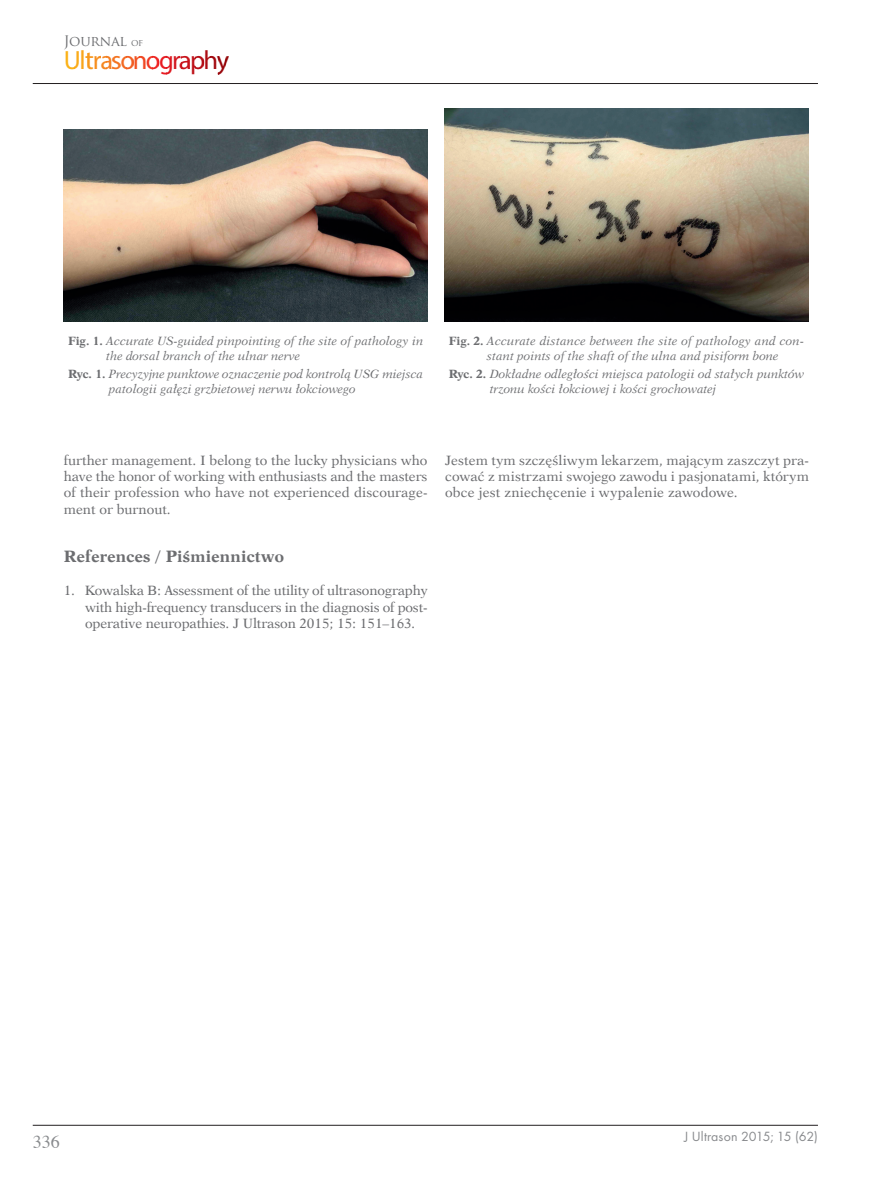
<style>
.page{position:relative;width:872px;height:1191px;background:#fff}
.page>*{position:absolute;margin:0;border:0;box-sizing:border-box;transform-origin:0 0}
.t1{font:26.4px "Myriad Pro";letter-spacing:-.06em;color:#fbb217}
.t2{font:18px "Times";color:#888a8d}
.t3{font:700 16.5px "Dutch 823 EU";letter-spacing:.02em;color:#6c6d70}
.t4{font:14.1px "Trajan Pro";letter-spacing:-.02em;color:#6c6d70}
.t5{font:13.8px "Futura TCE";letter-spacing:.005em;color:#888a8d}
.t6{font:13.5px/16.2px "Dutch 823 EU";color:#6c6d70;text-align:justify}
.t7{font:italic 12px/14.4px "Dutch 823 EU";color:#6c6d70}
.s1{font-size:9.3px}
.s2{color:#f9a51b}
.s3{color:#f89f1c}
.s4{color:#f68e1e}
.s5{color:#f58620}
.s6{color:#f47b21}
.s7{color:#f36921}
.s8{color:#f15222}
.s9{color:#ef3622}
.s10{color:#e81b22}
.s11{color:#d2161e}
.s12{color:#cf151d}
.s13{color:#be1119}
.s14{color:#ac0c13}
.s15{color:#9e080e}
.s16{font-weight:700;font-style:normal}
.s17{font-style:italic}
</style>
<div class="page">
<hr style="left:33px;top:1125px;width:785px;height:1px;background:#231f20">
<hr style="left:33px;top:83px;width:785px;height:1px;background:#231f20">
<img style="left:64px;top:130px;width:363px;height:191px">
<img style="left:444px;top:108px;width:364px;height:213px">
<p class="t4" style="left:64px;top:33px;width:81px">JOURNAL <span class="s1">OF</span></p>
<h1 class="t1" style="left:64px;top:50px;width:167px">U<span class="s2">l</span><span class="s3">t</span><span class="s4">r</span><span class="s5">a</span><span class="s6">s</span><span class="s7">o</span><span class="s8">n</span><span class="s9">o</span><span class="s10">g</span><span class="s11">r</span><span class="s12">a</span><span class="s13">p</span><span class="s14">h</span><span class="s15">y</span></h1>
<p class="t7" style="left:106px;top:333px;width:318px;text-indent:-38px"><span class="s16">Fig. 1.</span> Accurate US-guided pinpointing of the site of pathology in the dorsal branch of the ulnar nerve</p>
<p class="t7" style="left:109px;top:367px;width:316px;text-indent:-41px"><span class="s16">Ryc. 1.</span> Precyzyjne punktowe oznaczenie pod kontrolą USG miejsca patologii gałęzi grzbietowej nerwu łokciowego</p>
<p class="t7" style="left:487px;top:333px;width:318px;text-indent:-38px"><span class="s16">Fig. 2.</span> Accurate distance between the site of pathology and con&shy;stant points of the shaft of the ulna and pisiform bone</p>
<p class="t7" style="left:489px;top:367px;width:316px;text-indent:-41px"><span class="s16">Ryc. 2.</span> Dokładne odległości miejsca patologii od stałych punktów trzonu kości łokciowej i kości grochowatej</p>
<p class="t6" style="left:64px;top:452px;width:365px">further management. I belong to the lucky physicians who have the honor of working with enthusiasts and the masters of their profession who have not experienced discourage&shy;ment or burnout.</p>
<p class="t3" style="left:64px;top:546px;width:222px">References / Piśmiennictwo</p>
<p class="t6" style="left:85px;top:582px;width:344px;text-indent:-21px">1. Kowalska B: Assessment of the utility of ultrasonography with high-frequency transducers in the diagnosis of post&shy;operative neuropathies. J Ultrason 2015; 15: 151–163<span class="s17">.</span></p>
<p class="t6" style="left:445px;top:452px;width:365px">Jestem tym szczęśliwym lekarzem, mającym zaszczyt pra&shy;cować z mistrzami swojego zawodu i pasjonatami, którym obce jest zniechęcenie i wypalenie zawodowe.</p>
<h2 class="t2" style="left:33px;top:1134px;width:29px">336</h2>
<p class="t5" style="left:684px;top:1130px;width:135px">J Ultrason 2015; 15 (62)</p>
</div>
